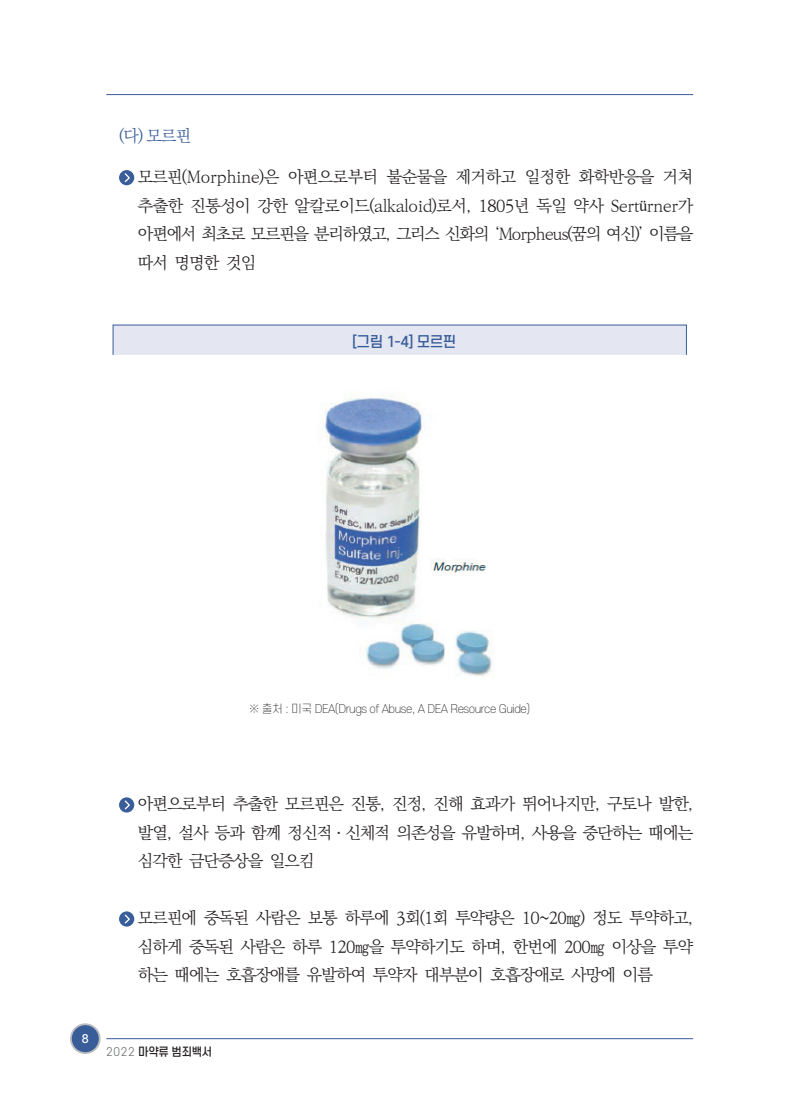
<style>
.page{position:relative;width:808px;height:1106px;background:#fff}
.page>*{position:absolute;margin:0;border:0;box-sizing:border-box;transform-origin:0 0}
.t1{font:300 16.5px/28.5px "Ko Pub Batang";letter-spacing:-.05em;color:#231f20;text-align:justify}
.t2{font:300 16.5px "Ko Pub Batang";color:#385d99}
.t3{font:500 14.25px "S Core Dream 5";color:#385d99}
.t4{font:200 11.25px "S Core Dream 2";letter-spacing:-.04em;color:#231f20}
.t5{font:500 11.25px "S Core Dream 5";letter-spacing:-.03em;color:#231f20}
.t6{font:500 11.25px "S Core Dream 5";color:#fff}
.s1{font-family:"Times New Roman";font-weight:400}
.s2{font-family:"S Core Dream 3";font-weight:300;color:#5d6064}
</style>
<div class="page">
<hr style="left:106px;top:94px;width:587px;height:1px;background:#385d99">
<hr style="left:106px;top:1038px;width:587px;height:1px;background:#385d99">
<div style="left:71px;top:1024px;width:29px;height:29px;background:#385d99;border-radius:50%"></div>
<div style="left:70px;top:1023px;width:31px;height:31px;border:2px solid #bcbdc0;border-radius:50%"></div>
<div style="left:119px;top:170px;width:15px;height:15px;background:#385d99;border-radius:50%"></div>
<svg style="left:124px;top:173px;width:6px;height:10px"></svg>
<div style="left:113px;top:325px;width:574px;height:30px;background:#e4e7f1"></div>
<img style="left:323px;top:393px;width:169px;height:283px">
<div style="left:119px;top:797px;width:15px;height:15px;background:#385d99;border-radius:50%"></div>
<svg style="left:124px;top:800px;width:6px;height:10px"></svg>
<div style="left:119px;top:911px;width:15px;height:15px;background:#385d99;border-radius:50%"></div>
<svg style="left:124px;top:914px;width:6px;height:10px"></svg>
<p class="t2" style="left:119px;top:127px;width:74px">(다) 모르핀</p>
<p class="t1" style="left:138px;top:163px;width:557px">모르핀(Morphine)은 아편으로부터 불순물을 제거하고 일정한 화학반응을 거쳐 추출한 진통성이 강한 알칼로이드(alkaloid)로서, 1805년 독일 약사 Sert<span class="s1">ü</span>rner가 아편에서 최초로 모르핀을 분리하였고, 그리스 신화의 ‘Morpheus(꿈의 여신)’ 이름을 따서 명명한 것임</p>
<p class="t3" style="left:352px;top:331px;width:106px">[그림 1-4] 모르핀</p>
<p class="t4" style="left:249px;top:700px;width:283px">※ 출처 : 미국 DEA(Drugs of Abuse, A DEA Resource Guide)</p>
<p class="t1" style="left:138px;top:790px;width:557px">아편으로부터 추출한 모르핀은 진통, 진정, 진해 효과가 뛰어나지만, 구토나 발한, 발열, 설사 등과 함께 정신적ㆍ신체적 의존성을 유발하며, 사용을 중단하는 때에는 심각한 금단증상을 일으킴</p>
<p class="t1" style="left:138px;top:904px;width:557px">모르핀에 중독된 사람은 보통 하루에 3회(1회 투약량은 10~20㎎) 정도 투약하고, 심하게 중독된 사람은 하루 120㎎을 투약하기도 하며, 한번에 200㎎ 이상을 투약 하는 때에는 호흡장애를 유발하여 투약자 대부분이 호흡장애로 사망에 이름</p>
<p class="t6" style="left:82px;top:1030px;width:8px">8</p>
<p class="t5" style="left:106px;top:1043px;width:108px"><span class="s2">2022</span> 마약류 범죄백서</p>
</div>
